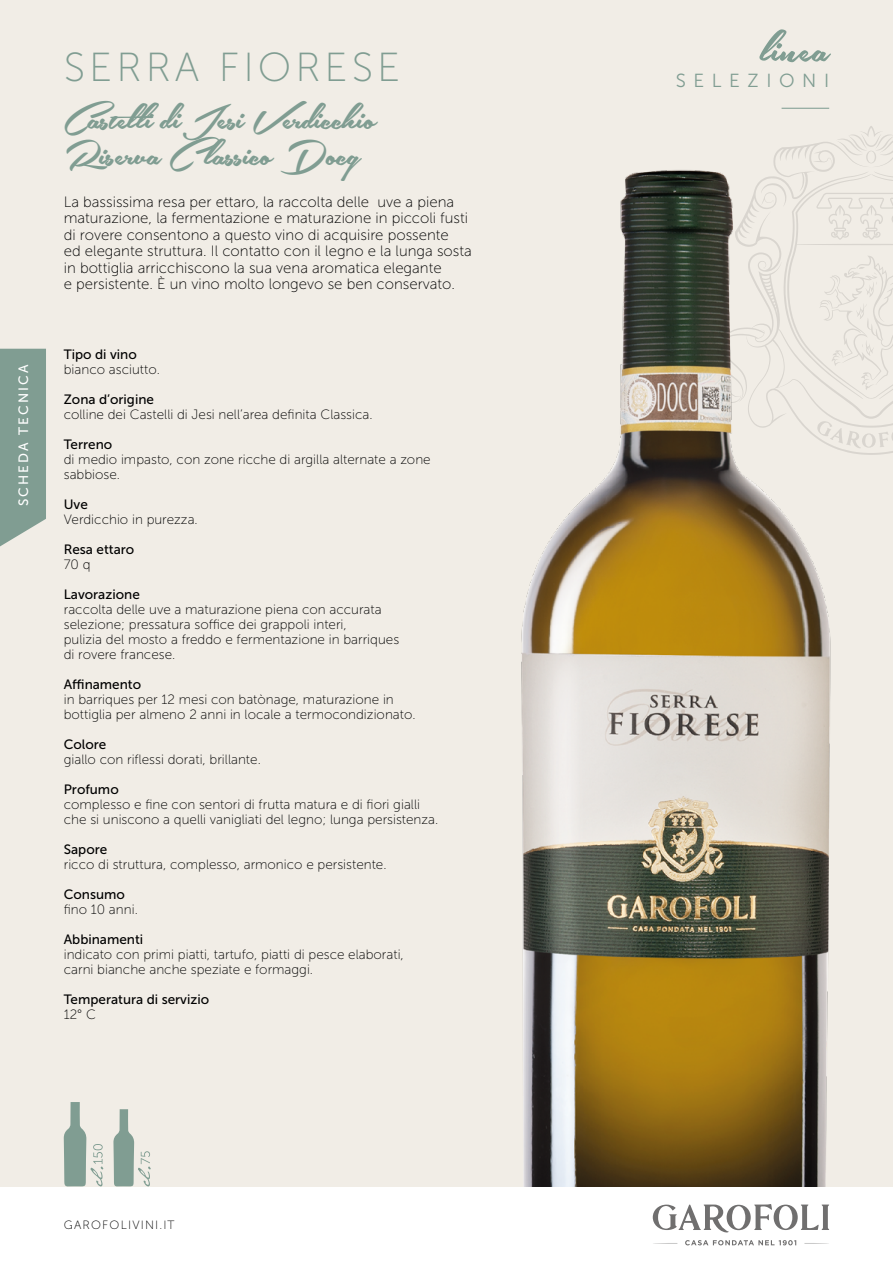
<style>
.page{position:relative;width:893px;height:1263px;background:#fff}
.page>*{position:absolute;margin:0;border:0;box-sizing:border-box;transform-origin:0 0}
.t1{font:56.7px "Southern Aire Personal Use Only";color:#809d92}
.t2{font:46.2px/35.7px "Southern Aire Personal Use Only";letter-spacing:-.015em;color:#809d92}
.t3{font:40.5px "Museo Sans 100";letter-spacing:.1em;color:#809d92}
.t4{font:18.9px "Museo Sans 300";letter-spacing:.4em;color:#809d92}
.t5{font:15px/16.5px "Museo Sans 100";color:#000}
.t6{font:13.5px/15px "Museo Sans 100";color:#000}
.t7{font:13.5px "Museo Sans 500";color:#000}
.t8{font:13.5px "Museo Sans 500";letter-spacing:.15em;color:#fff}
.t9{font:12px "Museo Sans 100";letter-spacing:.1em;color:#000}
</style>
<div class="page">
<div style="left:0;top:0;width:893px;height:1186px;background:#f1ede6"></div>
<svg style="left:838px;top:126px;width:54px;height:15px"></svg>
<svg style="left:653px;top:1204px;width:176px;height:28px"></svg>
<svg style="left:685px;top:1240px;width:111px;height:5px"></svg>
<svg style="left:804px;top:1243px;width:25px;height:1px"></svg>
<svg style="left:653px;top:1243px;width:24px;height:1px"></svg>
<div style="left:0;top:349px;width:46px;height:197px;background:#809d92"></div>
<svg style="left:113px;top:1109px;width:38px;height:77px"></svg>
<svg style="left:64px;top:1102px;width:39px;height:84px"></svg>
<img style="left:521px;top:142px;width:372px;height:1044px">
<hr style="left:782px;top:108px;width:47px;height:1px;background:#809d92">
<p class="t8" style="left:16px;top:506px;width:143px;rotate:-90deg">SCHEDA TECNICA</p>
<h3 class="t3" style="left:64px;top:46px;width:338px">SERRA FIORESE</h3>
<h2 class="t2" style="left:64px;top:103px;width:314px">Castelli diJesi Verdicchio<br>Riserva Classico Docg</h2>
<p class="t5" style="left:64px;top:194px;width:409px">La bassissima resa per ettaro, la raccolta delle uve a piena maturazione, la fermentazione e maturazione in piccoli fusti di rovere consentono a questo vino di acquisire possente<br>ed elegante struttura. Il contatto con il legno e la lunga sosta in bottiglia arricchiscono la sua vena aromatica elegante<br>e persistente. È un vino molto longevo se ben conservato.</p>
<p class="t7" style="left:64px;top:347px;width:75px">Tipo di vino</p>
<p class="t6" style="left:64px;top:362px;width:98px">bianco asciutto.</p>
<p class="t7" style="left:64px;top:392px;width:92px">Zona d’origine</p>
<p class="t6" style="left:64px;top:407px;width:310px">colline dei Castelli di Jesi nell’area definita Classica.</p>
<p class="t7" style="left:64px;top:437px;width:50px">Terreno</p>
<p class="t6" style="left:64px;top:452px;width:368px">di medio impasto, con zone ricche di argilla alternate a zone sabbiose.</p>
<p class="t7" style="left:64px;top:497px;width:26px">Uve</p>
<p class="t6" style="left:64px;top:512px;width:136px">Verdicchio in purezza.</p>
<p class="t7" style="left:64px;top:542px;width:72px">Resa ettaro</p>
<p class="t6" style="left:64px;top:557px;width:28px">70 q</p>
<p class="t7" style="left:64px;top:587px;width:78px">Lavorazione</p>
<p class="t6" style="left:64px;top:602px;width:337px">raccolta delle uve a maturazione piena con accurata selezione; pressatura soffice dei grappoli interi,<br>pulizia del mosto a freddo e fermentazione in barriques di rovere francese.</p>
<p class="t7" style="left:64px;top:677px;width:79px">Affinamento</p>
<p class="t6" style="left:64px;top:692px;width:353px">in barriques per 12 mesi con batònage, maturazione in bottiglia per almeno 2 anni in locale a termocondizionato.</p>
<p class="t7" style="left:64px;top:737px;width:44px">Colore</p>
<p class="t6" style="left:64px;top:752px;width:199px">giallo con riflessi dorati, brillante.</p>
<p class="t7" style="left:64px;top:782px;width:56px">Profumo</p>
<p class="t6" style="left:64px;top:797px;width:376px">complesso e fine con sentori di frutta matura e di fiori gialli che si uniscono a quelli vanigliati del legno; lunga persistenza.</p>
<p class="t7" style="left:64px;top:842px;width:45px">Sapore</p>
<p class="t6" style="left:64px;top:857px;width:324px">ricco di struttura, complesso, armonico e persistente.</p>
<p class="t7" style="left:64px;top:887px;width:63px">Consumo</p>
<p class="t6" style="left:64px;top:902px;width:76px">fino 10 anni.</p>
<p class="t7" style="left:64px;top:932px;width:81px">Abbinamenti</p>
<p class="t6" style="left:64px;top:947px;width:342px">indicato con primi piatti, tartufo, piatti di pesce elaborati, carni bianche anche speziate e formaggi.</p>
<p class="t7" style="left:64px;top:992px;width:147px">Temperatura di servizio</p>
<p class="t6" style="left:64px;top:1007px;width:34px">12° C</p>
<p class="t9" style="left:64px;top:1219px;width:112px">GAROFOLIVINI.IT</p>
<h1 class="t1" style="left:760px;top:20px;width:70px">linea</h1>
<h3 class="t4" style="left:676px;top:70px;width:155px">SELEZIONI</h3>
</div>
